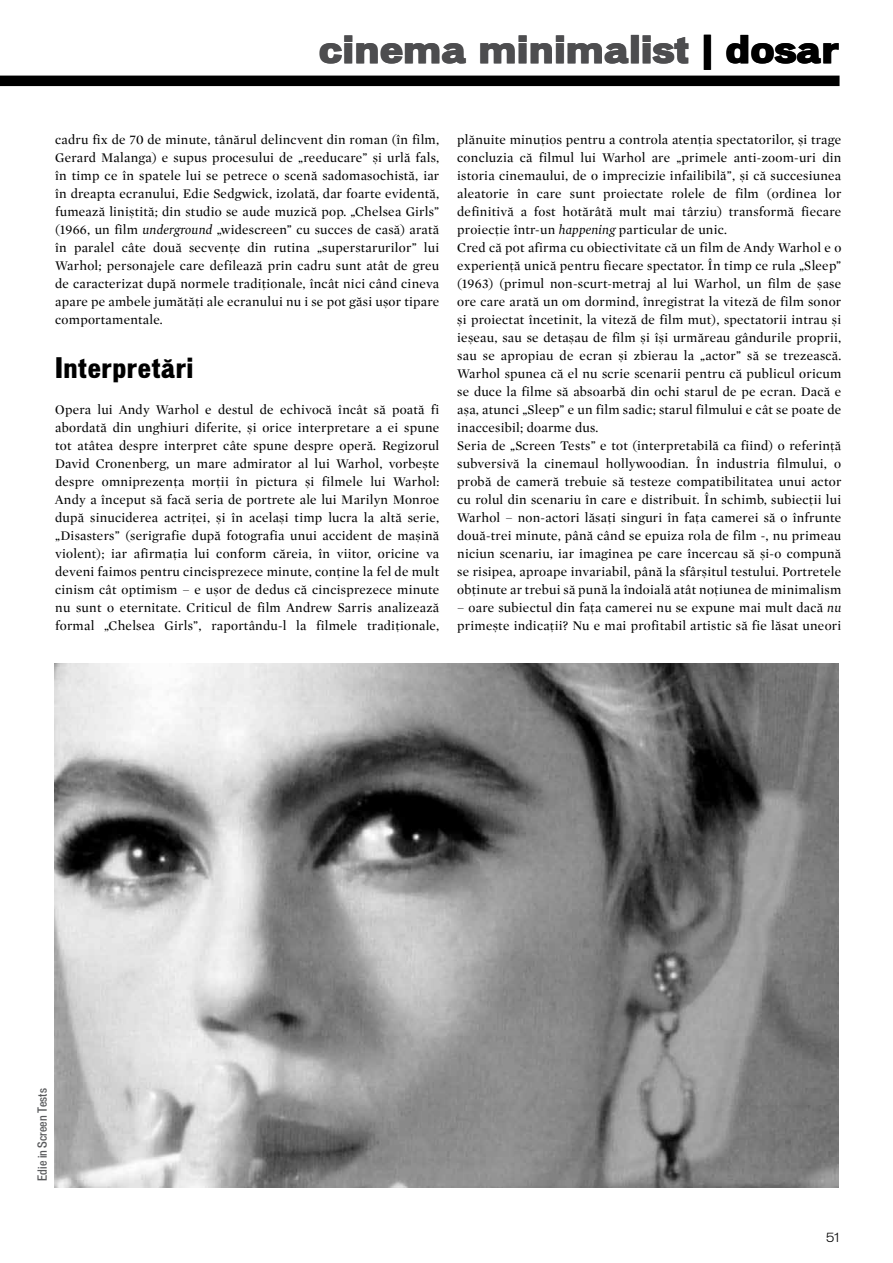
<style>
.page{position:relative;width:893px;height:1263px;background:#fff}
.page>*{position:absolute;margin:0;border:0;box-sizing:border-box;transform-origin:0 0}
.t1{font:900 36px "Vonnes";color:#4d4d4f}
.t2{font:900 condensed 27px "Vonnes";color:#000}
.t3{font:13.5px/18px "Mercury Display";letter-spacing:.02em;color:#000;text-align:justify}
.t4{font:500 condensed 12px "Vonnes";color:#58595b}
.t5{font:100 12px "Vonnes";color:#000}
.s1{color:#000}
.s2{font-style:italic}
</style>
<div class="page">
<div style="left:0;top:76px;width:839px;height:10px;background:#000"></div>
<img style="left:54px;top:663px;width:785px;height:524px">
<h1 class="t1" style="left:319px;top:28px;width:522px">cinema minimalist <span class="s1">| dosar</span></h1>
<p class="t3" style="left:55px;top:131px;width:386px">cadru fix de 70 de minute, tânărul delincvent din roman (în film, Gerard Malanga) e supus procesului de „reeducare” și urlă fals, în timp ce în spatele lui se petrece o scenă sadomasochistă, iar în dreapta ecranului, Edie Sedgwick, izolată, dar foarte evidentă, fumează liniștită; din studio se aude muzică pop. „Chelsea Girls” (1966, un film <span class="s2">underground</span> „widescreen” cu succes de casă) arată în paralel câte două secvențe din rutina „superstarurilor” lui Warhol; personajele care defilează prin cadru sunt atât de greu de caracterizat după normele tradiționale, încât nici când cineva apare pe ambele jumătăți ale ecranului nu i se pot găsi ușor tipare comportamentale.</p>
<h2 class="t2" style="left:55px;top:352px;width:140px">Interpretări</h2>
<p class="t3" style="left:55px;top:401px;width:386px">Opera lui Andy Warhol e destul de echivocă încât să poată fi abordată din unghiuri diferite, și orice interpretare a ei spune tot atâtea despre interpret câte spune despre operă. Regizorul David Cronenberg, un mare admirator al lui Warhol, vorbește despre omniprezența morții în pictura și filmele lui Warhol:<br>Andy a început să facă seria de portrete ale lui Marilyn Monroe după sinuciderea actriței, și în același timp lucra la altă serie, „Disasters” (serigrafie după fotografia unui accident de mașină violent); iar afirmația lui conform căreia, în viitor, oricine va deveni faimos pentru cincisprezece minute, conține la fel de mult cinism cât optimism – e ușor de dedus că cincisprezece minute nu sunt o eternitate. Criticul de film Andrew Sarris analizează formal „Chelsea Girls”, raportându-l la filmele tradiționale,</p>
<p class="t3" style="left:457px;top:131px;width:386px;text-align:left">plănuite minuțios pentru a controla atenția spectatorilor, și trage concluzia că filmul lui Warhol are „primele anti-zoom-uri din istoria cinemaului, de o imprecizie infailibilă”, și că succesiunea aleatorie în care sunt proiectate rolele de film (ordinea lor definitivă a fost hotărâtă mult mai târziu) transformă fiecare proiecție într-un <span class="s2">happening</span> particular de unic.<br>Cred că pot afirma cu obiectivitate că un film de Andy Warhol e o experiență unică pentru fiecare spectator. În timp ce rula „Sleep” (1963) (primul non-scurt-metraj al lui Warhol, un film de șase ore care arată un om dormind, înregistrat la viteză de film sonor și proiectat încetinit, la viteză de film mut), spectatorii intrau și ieșeau, sau se detașau de film și își urmăreau gândurile proprii, sau se apropiau de ecran și zbierau la „actor” să se trezească.<br>Warhol spunea că el nu scrie scenarii pentru că publicul oricum se duce la filme să absoarbă din ochi starul de pe ecran. Dacă e așa, atunci „Sleep” e un film sadic; starul filmului e cât se poate de inaccesibil; doarme dus.<br>Seria de „Screen Tests” e tot (interpretabilă ca fiind) o referință subversivă la cinemaul hollywoodian. În industria filmului, o probă de cameră trebuie să testeze compatibilitatea unui actor cu rolul din scenariu în care e distribuit. În schimb, subiecții lui Warhol – non-actori lăsați singuri în fața camerei să o înfrunte două-trei minute, până când se epuiza rola de film -, nu primeau niciun scenariu, iar imaginea pe care încercau să și-o compună se risipea, aproape invariabil, până la sfârșitul testului. Portretele obținute ar trebui să pună la îndoială atât noțiunea de minimalism</p>
<p class="t3" style="left:457px;top:599px;width:386px">– oare subiectul din fața camerei nu se expune mai mult dacă <span class="s2">nu </span>primește indicații? Nu e mai profitabil artistic să fie lăsat uneori</p>
<p class="t4" style="left:36px;top:1181px;width:94px;rotate:-90deg">Edie in Screen Tests</p>
<p class="t5" style="left:826px;top:1231px;width:14px">51</p>
</div>
